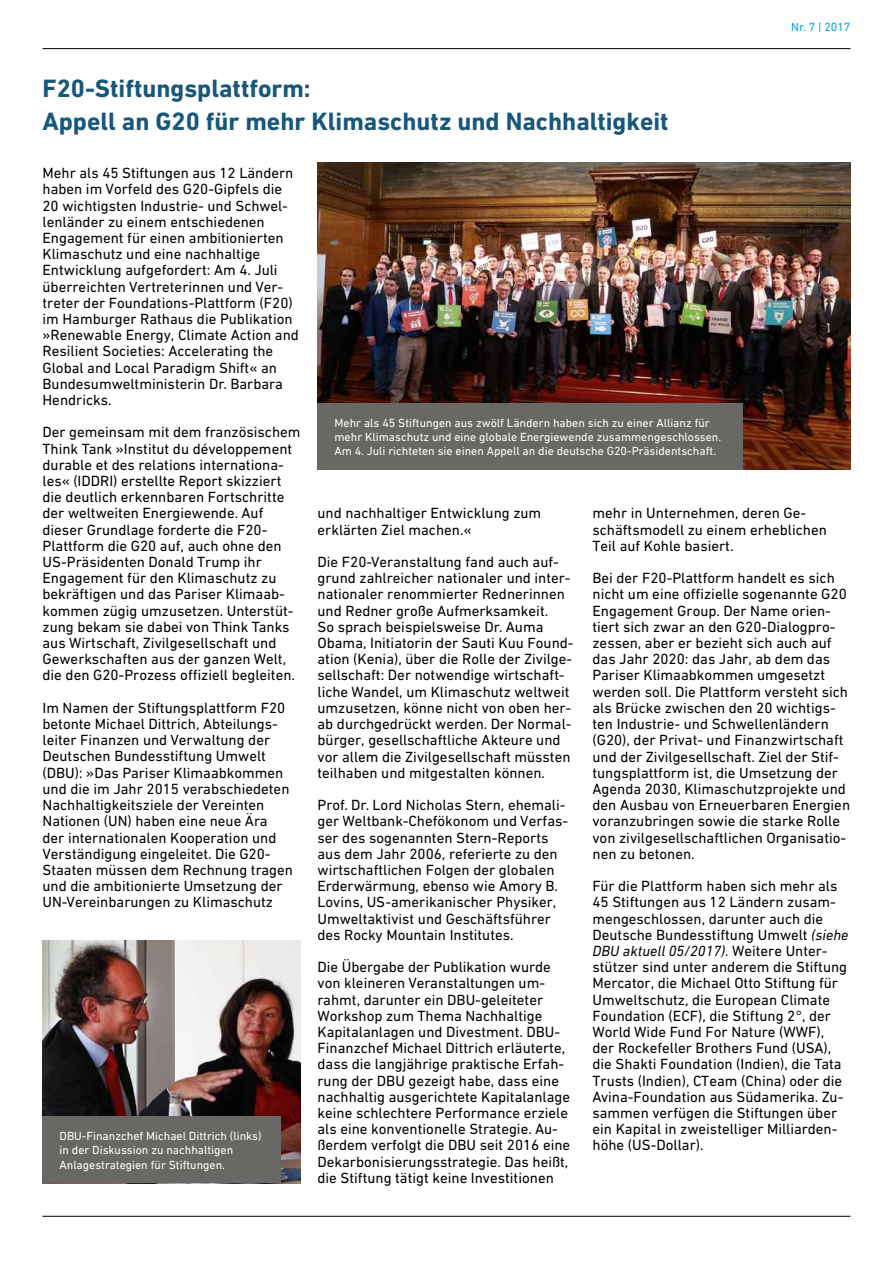
<style>
.page{position:relative;width:893px;height:1263px;background:#fff}
.page>*{position:absolute;margin:0;border:0;box-sizing:border-box;transform-origin:0 0}
.t1{font:700 25.5px/32.4px "DIN Next W1 G";color:#16577b}
.t2{font:15px/16.2px "DIN Next W1 G";color:#000}
.t3{font:12px/14.4px "DIN Next W1 G";color:#fff}
.t4{font:12px "DIN Next W1 G";color:#00a4df}
.s1{font-style:italic}
</style>
<div class="page">
<hr style="left:43px;top:1216px;width:807px;height:1px;background:#000">
<img style="left:317px;top:162px;width:533px;height:308px">
<img style="left:43px;top:940px;width:257px;height:243px">
<div style="left:317px;top:403px;width:426px;height:67px;background:#6a6864"></div>
<div style="left:43px;top:1116px;width:238px;height:67px;background:#6a6864"></div>
<hr style="left:43px;top:48px;width:807px;height:1px;background:#000">
<h1 class="t1" style="left:43px;top:72px;width:628px">F20-Stiftungsplattform:<br>Appell an G20 für mehr Klimaschutz und Nachhaltigkeit</h1>
<p class="t4" style="left:791px;top:20px;width:61px">Nr. 7 | 2017</p>
<p class="t2" style="left:43px;top:165px;width:258px">Mehr als 45 Stiftungen aus 12 Ländern haben im Vorfeld des G20-Gipfels die 20 wichtigsten Industrie- und Schwel&shy;lenländer zu einem entschiedenen Engagement für einen ambitionierten Klimaschutz und eine nachhaltige Entwicklung aufgefordert: Am 4. Juli überreichten Vertreterinnen und Ver&shy;treter der Foundations-Plattform (F20) im Hamburger Rathaus die Publikation »Renewable Energy, Climate Action and Resilient Societies: Accelerating the Global and Local Paradigm Shift« an Bundesumweltministerin Dr. Barbara Hendricks.</p>
<p class="t2" style="left:43px;top:424px;width:259px">Der gemeinsam mit dem französischem Think Tank »Institut du développement durable et des relations internationa&shy;les« (IDDRI) erstellte Report skizziert die deutlich erkennbaren Fortschritte der weltweiten Energiewende. Auf dieser Grundlage forderte die F20- Plattform die G20 auf, auch ohne den US-Präsidenten Donald Trump ihr Engagement für den Klimaschutz zu bekräftigen und das Pariser Klimaab&shy;kommen zügig umzusetzen. Unterstüt&shy;zung bekam sie dabei von Think Tanks aus Wirtschaft, Zivilgesellschaft und Gewerkschaften aus der ganzen Welt, die den G20-Prozess offiziell begleiten.</p>
<p class="t2" style="left:43px;top:699px;width:252px">Im Namen der Stiftungsplattform F20 betonte Michael Dittrich, Abteilungs&shy;leiter Finanzen und Verwaltung der Deutschen Bundesstiftung Umwelt (DBU): »Das Pariser Klimaabkommen und die im Jahr 2015 verabschiedeten Nachhaltigkeitsziele der Vereinten Nationen (UN) haben eine neue Ära der internationalen Kooperation und Verständigung eingeleitet. Die G20- Staaten müssen dem Rechnung tragen und die ambitionierte Umsetzung der UN-Vereinbarungen zu Klimaschutz</p>
<p class="t3" style="left:60px;top:1128px;width:203px">DBU-Finanzchef Michael Dittrich (links) in der Diskussion zu nachhaltigen<br>Anlagestrategien für Stiftungen.</p>
<p class="t3" style="left:334px;top:415px;width:388px">Mehr als 45 Stiftungen aus zwölf Ländern haben sich zu einer Allianz für mehr Klimaschutz und eine globale Energiewende zusammengeschlossen.<br>Am 4. Juli richteten sie einen Appell an die deutsche G20-Präsidentschaft.</p>
<p class="t2" style="left:317px;top:505px;width:225px">und nachhaltiger Entwicklung zum erklärten Ziel machen.«</p>
<p class="t2" style="left:317px;top:554px;width:258px">Die F20-Veranstaltung fand auch auf&shy;grund zahlreicher nationaler und inter&shy;nationaler renommierter Rednerinnen und Redner große Aufmerksamkeit.<br>So sprach beispielsweise Dr. Auma Obama, Initiatorin der Sauti Kuu Found&shy;ation (Kenia), über die Rolle der Zivilge&shy;sellschaft: Der notwendige wirtschaft&shy;liche Wandel, um Klimaschutz weltweit umzusetzen, könne nicht von oben her&shy;ab durchgedrückt werden. Der Normal&shy;bürger, gesellschaftliche Akteure und vor allem die Zivilgesellschaft müssten teilhaben und mitgestalten können.</p>
<p class="t2" style="left:317px;top:797px;width:252px">Prof. Dr. Lord Nicholas Stern, ehemali&shy;ger Weltbank-Chefökonom und Verfas&shy;ser des sogenannten Stern-Reports aus dem Jahr 2006, referierte zu den wirtschaftlichen Folgen der globalen Erderwärmung, ebenso wie Amory B.<br>Lovins, US-amerikanischer Physiker, Umweltaktivist und Geschäftsführer des Rocky Mountain Institutes.</p>
<p class="t2" style="left:317px;top:959px;width:254px">Die Übergabe der Publikation wurde von kleineren Veranstaltungen um&shy;rahmt, darunter ein DBU-geleiteter Workshop zum Thema Nachhaltige Kapitalanlagen und Divestment. DBU-Finanzchef Michael Dittrich erläuterte, dass die langjährige praktische Erfah&shy;rung der DBU gezeigt habe, dass eine nachhaltig ausgerichtete Kapitalanlage keine schlechtere Performance erziele als eine konventionelle Strategie. Au&shy;ßerdem verfolgt die DBU seit 2016 eine Dekarbonisierungsstrategie. Das heißt, die Stiftung tätigt keine Investitionen</p>
<p class="t2" style="left:592px;top:505px;width:236px">mehr in Unternehmen, deren Ge&shy;schäftsmodell zu einem erheblichen<br>Teil auf Kohle basiert.</p>
<p class="t2" style="left:592px;top:570px;width:259px">Bei der F20-Plattform handelt es sich nicht um eine offizielle sogenannte G20<br>Engagement Group. Der Name orien&shy;tiert sich zwar an den G20-Dialogpro&shy;zessen, aber er bezieht sich auch auf das Jahr 2020: das Jahr, ab dem das Pariser Klimaabkommen umgesetzt werden soll. Die Plattform versteht sich als Brücke zwischen den 20 wichtigs&shy;ten Industrie- und Schwellenländern (G20), der Privat- und Finanzwirtschaft und der Zivilgesellschaft. Ziel der Stif&shy;tungsplattform ist, die Umsetzung der Agenda 2030, Klimaschutzprojekte und den Ausbau von Erneuerbaren Energien voranzubringen sowie die starke Rolle von zivilgesellschaftlichen Organisatio&shy;nen zu betonen.</p>
<p class="t2" style="left:592px;top:878px;width:257px">Für die Plattform haben sich mehr als 45 Stiftungen aus 12 Ländern zusam&shy;mengeschlossen, darunter auch die Deutsche Bundesstiftung Umwelt <span class="s1">(siehe DBU aktuell 05/2017).</span> Weitere Unter&shy;stützer sind unter anderem die Stiftung Mercator, die Michael Otto Stiftung für Umweltschutz, die European Climate Foundation (ECF), die Stiftung 2°, der World Wide Fund For Nature (WWF), der Rockefeller Brothers Fund (USA), die Shakti Foundation (Indien), die Tata Trusts (Indien), CTeam (China) oder die Avina-Foundation aus Südamerika. Zu&shy;sammen verfügen die Stiftungen über ein Kapital in zweistelliger Milliarden&shy;höhe (US-Dollar).</p>
</div>
